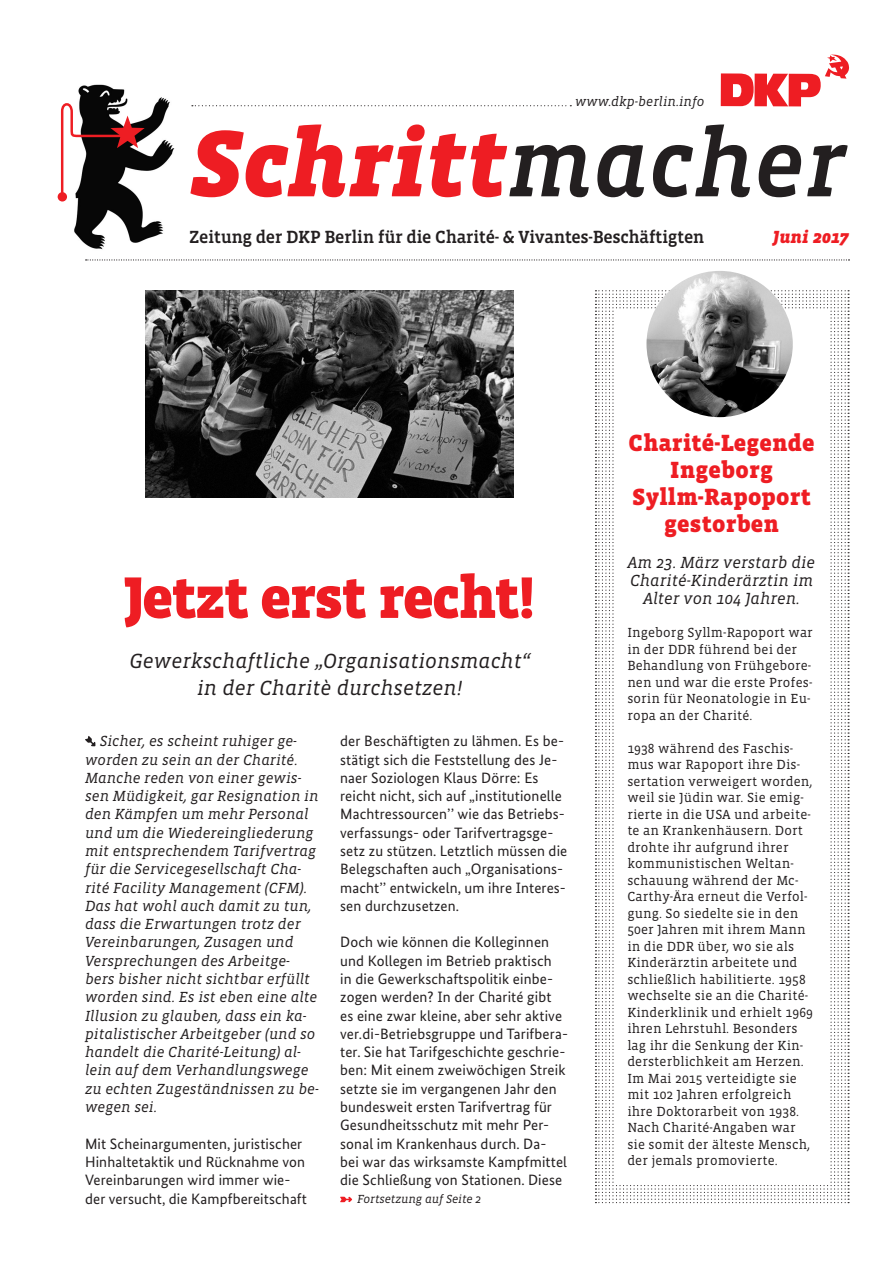
<style>
.page{position:relative;width:893px;height:1263px;background:#fff}
.page>*{position:absolute;margin:0;border:0;box-sizing:border-box;transform-origin:0 0}
.t1{font:italic 900 96.45px "Vista Slab";color:#ee1d23}
.t2{font:900 60px "Vista Slab";letter-spacing:-.03em;color:#ee1d23}
.t3{font:900 24px/27px "Vista Slab";letter-spacing:.01em;color:#ee1d23;text-align:center}
.t4{font:italic 21px/27px "Vista Slab";color:#231f20;text-align:center}
.t5{font:500 18px "Vista Slab";letter-spacing:-.02em;color:#231f20}
.t6{font:italic 900 18px "Vista Slab";color:#ee1d23}
.t7{font:italic 16.5px/18px "Vista Slab";color:#231f20;text-align:center}
.t8{font:15px/18.3px "Bundes Sans";letter-spacing:.01em;color:#231f20}
.t9{font:italic 15px/18.3px "Vista Slab";color:#231f20}
.t10{font:13.5px/16.5px "Vista Slab";letter-spacing:.01em;color:#231f20}
.t11{font:italic 13.5px "Vista Slab";letter-spacing:.005em;color:#231f20}
.t12{font:italic 12px "Vista Slab";letter-spacing:-.01em;color:#231f20}
.s1{font-family:"Vista Slab Med";font-weight:400;color:#231f20}
</style>
<div class="page">
<img style="left:66px;top:84px;width:119px;height:177px">
<svg style="left:58px;top:192px;width:9px;height:10px"></svg>
<svg style="left:60px;top:102px;width:85px;height:96px"></svg>
<svg style="left:340px;top:1197px;width:12px;height:5px"></svg>
<svg style="left:192px;top:105px;width:379px;height:1px"></svg>
<svg style="left:595px;top:290px;width:254px;height:913px"></svg>
<div style="left:615px;top:310px;width:215px;height:873px;background:#fff"></div>
<svg style="left:85px;top:736px;width:10px;height:10px"></svg>
<svg style="left:721px;top:54px;width:128px;height:52px"></svg>
<svg style="left:86px;top:259px;width:763px;height:1px"></svg>
<img style="left:145px;top:290px;width:369px;height:207px">
<img style="left:646px;top:271px;width:147px;height:146px;border-radius:73px">
<p class="t11" style="left:575px;top:96px;width:131px">www.dkp-berlin.info</p>
<h1 class="t1" style="left:190px;top:121px;width:657px">Schritt<span class="s1">macher</span></h1>
<p class="t5" style="left:189px;top:228px;width:517px">Zeitung der DKP Berlin für die Charité- &amp; Vivantes-Beschäftigten</p>
<p class="t6" style="left:773px;top:228px;width:77px">Juni 2017</p>
<h2 class="t2" style="left:124px;top:571px;width:413px">Jetzt erst recht!</h2>
<h3 class="t4" style="left:129px;top:649px;width:402px">Gewerkschaftliche „Organisationsmacht“ in der Charitè durchsetzen!</h3>
<p class="t8" style="left:340px;top:732px;width:229px">der Beschäftigten zu lähmen. Es be&shy;stätigt sich die Feststellung des Je&shy;naer Soziologen Klaus Dörre: Es reicht nicht, sich auf „institutionelle Machtressourcen’’ wie das Betriebs&shy;verfassungs- oder Tarifvertragsge&shy;setz zu stützen. Letztlich müssen die Belegschaften auch „Organisations&shy;macht’’ entwickeln, um ihre Interes&shy;sen durchzusetzen.</p>
<p class="t8" style="left:340px;top:933px;width:229px">Doch wie können die Kolleginnen und Kollegen im Betrieb praktisch<br>in die Gewerkschaftspolitik einbe&shy;zogen werden? In der Charité gibt es eine zwar kleine, aber sehr aktive ver.di-Betriebsgruppe und Tarifbera&shy;ter. Sie hat Tarifgeschichte geschrie&shy;ben: Mit einem zweiwöchigen Streik setzte sie im vergangenen Jahr den bundesweit ersten Tarifvertrag für Gesundheitsschutz mit mehr Per&shy;sonal im Krankenhaus durch. Da&shy;bei war das wirksamste Kampfmittel die Schließung von Stationen. Diese</p>
<p class="t9" style="left:85px;top:733px;width:235px;text-indent:15px">Sicher, es scheint ruhiger ge&shy;worden zu sein an der Charité.<br>Manche reden von einer gewis&shy;sen Müdigkeit, gar Resignation in den Kämpfen um mehr Personal und um die Wiedereingliederung mit entsprechendem Tarifvertrag für die Servicegesellschaft Cha&shy;rité Facility Management (CFM).<br>Das hat wohl auch damit zu tun, dass die Erwartungen trotz der<br>Vereinbarungen, Zusagen und<br>Versprechungen des Arbeitge&shy;bers bisher nicht sichtbar erfüllt worden sind. Es ist eben eine alte<br>Illusion zu glauben, dass ein ka&shy;pitalistischer Arbeitgeber (und so handelt die Charité-Leitung) al&shy;lein auf dem Verhandlungswege zu echten Zugeständnissen zu be&shy;wegen sei.</p>
<p class="t8" style="left:85px;top:1134px;width:223px">Mit Scheinargumenten, juristischer Hinhaltetaktik und Rücknahme von Vereinbarungen wird immer wie&shy;der versucht, die Kampfbereitschaft</p>
<p class="t12" style="left:357px;top:1194px;width:126px">Fortsetzung auf Seite 2</p>
<h3 class="t3" style="left:629px;top:431px;width:187px">Charité-Legende<br>Ingeborg<br>Syllm-Rapoport gestorben</h3>
<p class="t7" style="left:628px;top:554px;width:189px">Am 23. März verstarb die<br>Charité-Kinderärztin im<br>Alter von 104 Jahren.</p>
<p class="t10" style="left:627px;top:625px;width:187px">Ingeborg Syllm-Rapoport war in der DDR führend bei der<br>Behandlung von Frühgebore&shy;nen und war die erste Profes&shy;sorin für Neonatologie in Eu&shy;ropa an der Charité.</p>
<p class="t10" style="left:627px;top:740px;width:187px">1938 während des Faschis&shy;mus war Rapoport ihre Dis&shy;sertation verweigert worden, weil sie Jüdin war. Sie emig&shy;rierte in die USA und arbeite&shy;te an Krankenhäusern. Dort drohte ihr aufgrund ihrer kommunistischen Weltan&shy;schauung während der Mc-<br>Carthy-Ära erneut die Verfol&shy;gung. So siedelte sie in den<br>50er Jahren mit ihrem Mann in die DDR über, wo sie als<br>Kinderärztin arbeitete und schließlich habilitierte. 1958 wechselte sie an die Charité-<br>Kinderklinik und erhielt 1969 ihren Lehrstuhl. Besonders lag ihr die Senkung der Kin&shy;dersterblichkeit am Herzen.<br>Im Mai 2015 verteidigte sie mit 102 Jahren erfolgreich ihre Doktorarbeit von 1938.<br>Nach Charité-Angaben war sie somit der älteste Mensch, der jemals promovierte.</p>
</div>
